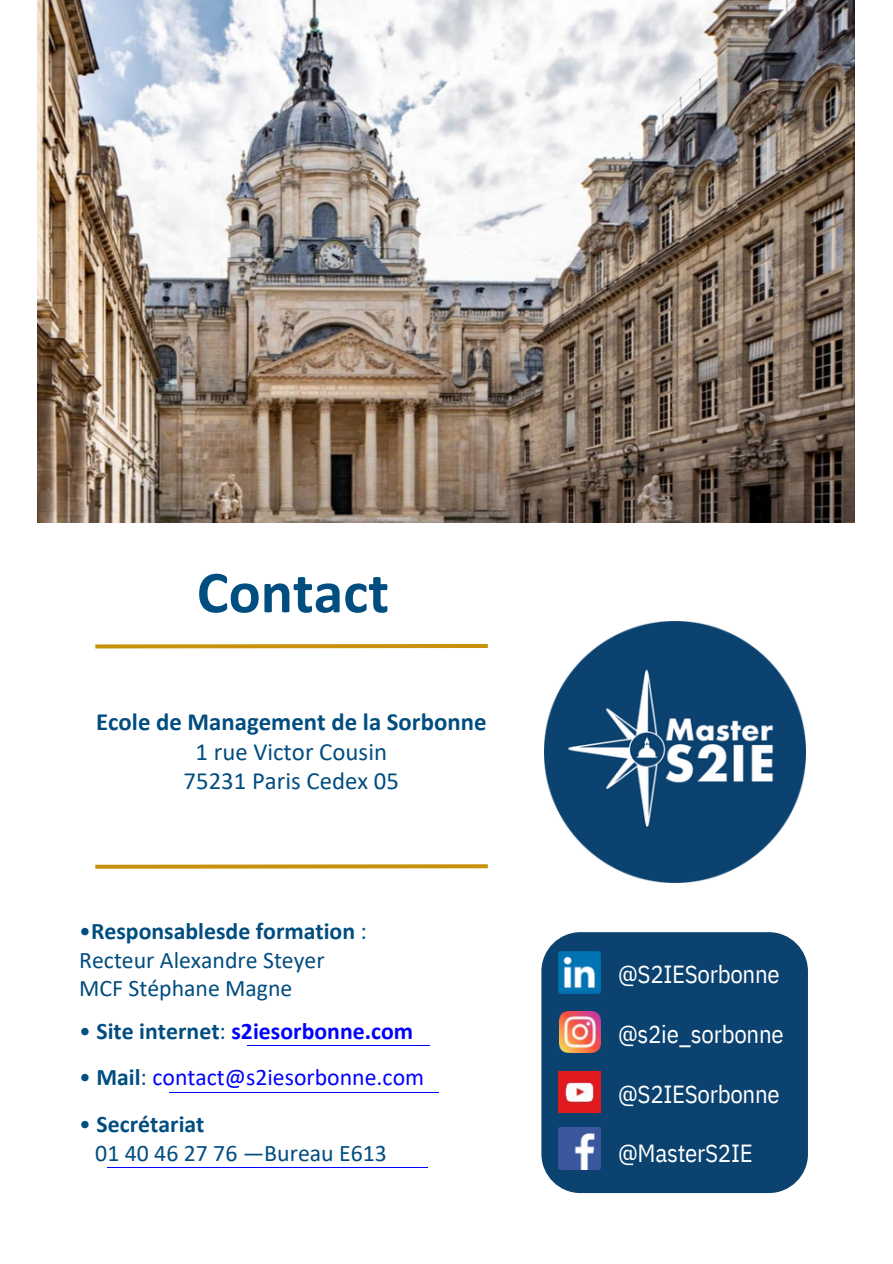
<style>
.page{position:relative;width:893px;height:1264px;background:#fff}
.page>*{position:absolute;margin:0;border:0;box-sizing:border-box;transform-origin:0 0}
.t1{font:700 59.85px "Calibri";color:#004d80}
.t2{font:24.75px "IBM Plex Sans Cond";letter-spacing:-.01em;color:#fff}
.t3{font:700 24.75px/29.4px "Calibri";color:#004d80;text-align:center}
.t4{font:24.75px "Calibri";color:#004d80}
.t5{font:700 23.85px "Calibri";color:#004d80}
.t6{font:23.85px "Calibri";color:#004d80}
.t7{font:23.7px "Calibri";color:#004d80}
.t8{font:700 23.7px "Calibri";color:#00f}
.t9{font:23.7px "Calibri";color:#00f}
.t10{font:700 23.7px "Calibri";color:#004d80}
.s1{font-weight:400}
.s2{font-weight:400;color:#004d80}
.s3{color:#004d80}
.s4{font-weight:700;color:#004d80}
</style>
<div class="page">
<img style="left:38px;top:0;width:816px;height:522px">
<svg style="left:95px;top:644px;width:393px;height:4px;background:#cb971a"></svg>
<hr style="left:107px;top:1167px;width:320px;height:1px;background:#00f">
<hr style="left:169px;top:1092px;width:270px;height:1px;background:#00f">
<hr style="left:247px;top:1045px;width:182px;height:1px;background:#00f">
<div style="left:541px;top:932px;width:266px;height:260px;background:#0b4270;border-radius:39px"></div>
<img style="left:558px;top:1127px;width:42px;height:42px">
<img style="left:558px;top:951px;width:42px;height:42px">
<img style="left:558px;top:1071px;width:42px;height:41px">
<svg style="left:95px;top:864px;width:393px;height:4px;background:#cf9f2c"></svg>
<img style="left:544px;top:621px;width:261px;height:261px">
<img style="left:559px;top:1011px;width:41px;height:41px">
<p class="t1" style="left:197px;top:567px;width:194px">Contact</p>
<p class="t3" style="left:96px;top:709px;width:392px">Ecole de Management de la Sorbonne<br><span class="s1">1 rue Victor Cousin</span></p>
<p class="t4" style="left:183px;top:770px;width:217px">75231 Paris Cedex 05</p>
<p class="t5" style="left:79px;top:920px;width:289px"><span class="s1">•</span>Responsablesde formation <span class="s1">:</span></p>
<p class="t7" style="left:79px;top:950px;width:247px">Recteur Alexandre Steyer</p>
<p class="t7" style="left:79px;top:977px;width:215px">MCF Stéphane Magne</p>
<p class="t8" style="left:79px;top:1021px;width:335px"><span class="s2">•</span> <span class="s3">Site internet</span><span class="s2">:</span> s2iesorbonne.com</p>
<p class="t9" style="left:79px;top:1067px;width:346px"><span class="s3">•</span> <span class="s4">Mail</span><span class="s3">:</span> contact@s2iesorbonne.com</p>
<p class="t10" style="left:79px;top:1114px;width:127px"><span class="s1">•</span> Secrétariat</p>
<p class="t6" style="left:95px;top:1143px;width:293px">01 40 46 27 76 —Bureau E613</p>
<p class="t2" style="left:618px;top:957px;width:163px">@S2IESorbonne</p>
<p class="t2" style="left:618px;top:1017px;width:167px">@s2ie_sorbonne</p>
<p class="t2" style="left:618px;top:1077px;width:163px">@S2IESorbonne</p>
<p class="t2" style="left:618px;top:1136px;width:136px">@MasterS2IE</p>
</div>
